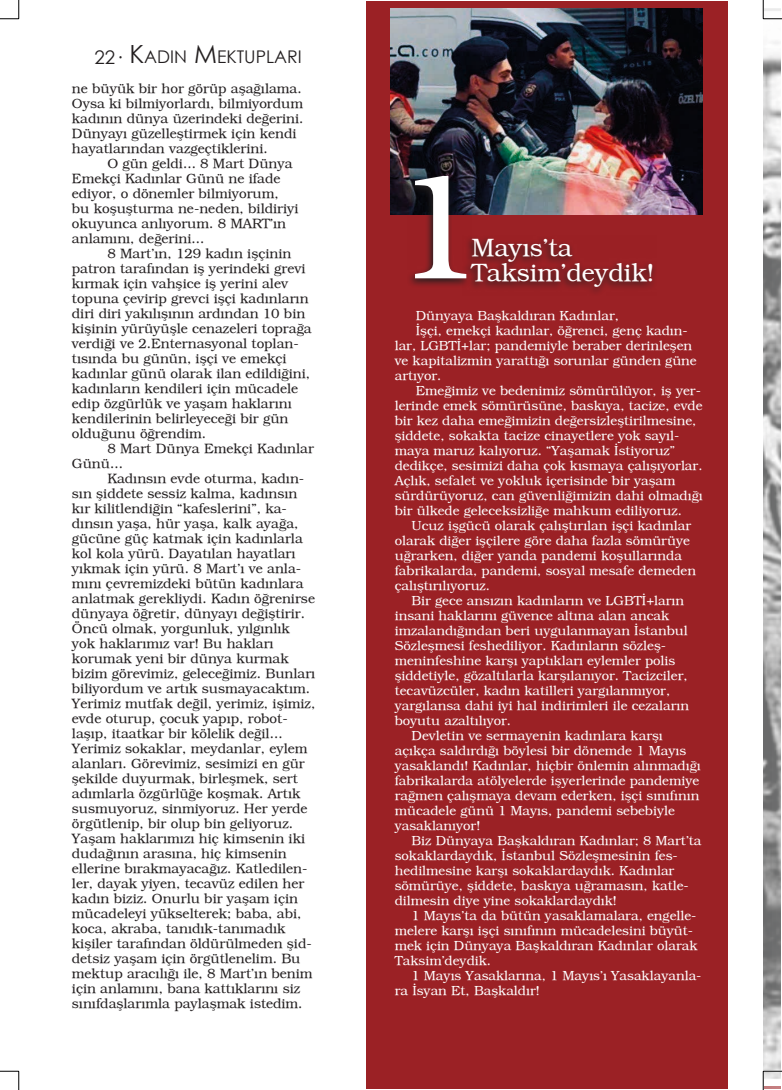
<style>
.page{position:relative;width:782px;height:1090px;background:#fff}
.page>*{position:absolute;margin:0;border:0;box-sizing:border-box;transform-origin:0 0}
.t1{font:150px "TR Bookman Plain";color:#fff}
.t2{font:25px/25px "TR Bookman Plain";color:#fff}
.t3{font:17.5px "Century Gothic";color:#231f20}
.t4{font:13.5px/15px "TR Bookman Plain";color:#231f20}
.t5{font:13.12px "TR Bookman Plain";color:#fff}
.s1{font-size:18.75px}
.s2{font-size:25px}
</style>
<div class="page">
<div style="left:366px;top:1px;width:361px;height:1088px;background:#9b2125"></div>
<img style="left:763px;top:41px;width:18px;height:1029px">
<svg style="left:471px;top:238px;width:184px;height:54px"></svg>
<img style="left:391px;top:8px;width:311px;height:206px">
<svg style="left:407px;top:172px;width:64px;height:114px"></svg>
<svg style="left:0;top:0;width:20px;height:20px"></svg>
<svg style="left:0;top:1070px;width:20px;height:20px"></svg>
<svg style="left:762px;top:0;width:20px;height:20px"></svg>
<svg style="left:762px;top:1070px;width:20px;height:20px"></svg>
<p class="t3" style="left:94px;top:45px;width:209px"><span class="s1">22</span><span class="s1">·</span> <span class="s2">K</span>ADIN <span class="s2">M</span> EKTUPLARI</p>
<p class="t4" style="left:72px;top:81px;width:233px">ne büyük bir hor görüp aşağılama.<br>Oysa ki bilmiyorlardı, bilmiyordum kadının dünya üzerindeki değerini.<br>Dünyayı güzelleştirmek için kendi hayatlarından vazgeçtiklerini.</p>
<p class="t4" style="left:72px;top:156px;width:228px;text-indent:35px">O gün geldi... 8 Mart Dünya<br>Emekçi Kadınlar Günü ne ifade ediyor, o dönemler bilmiyorum, bu koşuşturma ne-neden, bildiriyi okuyunca anlıyorum. 8 MART’ın anlamını, değerini...</p>
<p class="t4" style="left:72px;top:246px;width:241px;text-indent:35px">8 Mart’ın, 129 kadın işçinin patron tarafından iş yerindeki grevi kırmak için vahşice iş yerini alev topuna çevirip grevci işçi kadınların diri diri yakılışının ardından 10 bin kişinin yürüyüşle cenazeleri toprağa verdiği ve 2.Enternasyonal toplan&shy;tısında bu günün, işçi ve emekçi kadınlar günü olarak ilan edildiğini, kadınların kendileri için mücadele edip özgürlük ve yaşam haklarını kendilerinin belirleyeceği bir gün olduğunu öğrendim.</p>
<p class="t4" style="left:72px;top:441px;width:243px;text-indent:35px">8 Mart Dünya Emekçi Kadınlar<br>Günü...</p>
<p class="t4" style="left:72px;top:471px;width:245px;text-indent:35px">Kadınsın evde oturma, kadın&shy;sın şiddete sessiz kalma, kadınsın kır kilitlendiğin “kafeslerini”, ka&shy;dınsın yaşa, hür yaşa, kalk ayağa, gücüne güç katmak için kadınlarla kol kola yürü. Dayatılan hayatları yıkmak için yürü. 8 Mart’ı ve anla&shy;mını çevremizdeki bütün kadınlara anlatmak gerekliydi. Kadın öğrenirse dünyaya öğretir, dünyayı değiştirir.<br>Öncü olmak, yorgunluk, yılgınlık yok haklarımız var! Bu hakları korumak yeni bir dünya kurmak bizim görevimiz, geleceğimiz. Bunları biliyordum ve artık susmayacaktım.<br>Yerimiz mutfak değil, yerimiz, işimiz, evde oturup, çocuk yapıp, robot&shy;laşıp, itaatkar bir kölelik değil...<br>Yerimiz sokaklar, meydanlar, eylem alanları. Görevimiz, sesimizi en gür şekilde duyurmak, birleşmek, sert adımlarla özgürlüğe koşmak. Artık susmuyoruz, sinmiyoruz. Her yerde örgütlenip, bir olup bin geliyoruz.<br>Yaşam haklarımızı hiç kimsenin iki dudağının arasına, hiç kimsenin ellerine bırakmayacağız. Katledilen&shy;ler, dayak yiyen, tecavüz edilen her kadın biziz. Onurlu bir yaşam için mücadeleyi yükselterek; baba, abi, koca, akraba, tanıdık-tanımadık kişiler tarafından öldürülmeden şid&shy;detsiz yaşam için örgütlenelim. Bu mektup aracılığı ile, 8 Mart’ın benim için anlamını, bana kattıklarını siz sınıfdaşlarımla paylaşmak istedim.</p>
<h1 class="t1" style="left:391px;top:139px;width:94px">1</h1>
<h2 class="t2" style="left:471px;top:235px;width:184px">Mayıs’ta<br>Taksim’deydik!</h2>
<p class="t5" style="left:416px;top:308px;width:205px">Dünyaya Başkaldıran Kadınlar,</p>
<p class="t5" style="left:416px;top:323px;width:273px">İşçi, emekçi kadınlar, öğrenci, genç kadın-</p>
<p class="t5" style="left:395px;top:338px;width:299px">lar, LGBTİ+lar; pandemiyle beraber derinleşen</p>
<p class="t5" style="left:395px;top:353px;width:303px">ve kapitalizmin yarattığı sorunlar günden güne</p>
<p class="t5" style="left:395px;top:368px;width:48px">artıyor.</p>
<p class="t5" style="left:416px;top:383px;width:287px">Emeğimiz ve bedenimiz sömürülüyor, iş yer-</p>
<p class="t5" style="left:395px;top:398px;width:309px">lerinde emek sömürüsüne, baskıya, tacize, evde</p>
<p class="t5" style="left:395px;top:413px;width:303px">bir kez daha emeğimizin değersizleştirilmesine,</p>
<p class="t5" style="left:395px;top:428px;width:286px">şiddete, sokakta tacize cinayetlere yok sayıl-</p>
<p class="t5" style="left:395px;top:443px;width:282px">maya maruz kalıyoruz. “Yaşamak İstiyoruz”</p>
<p class="t5" style="left:395px;top:458px;width:309px">dedikçe, sesimizi daha çok kısmaya çalışıyorlar.</p>
<p class="t5" style="left:395px;top:473px;width:282px">Açlık, sefalet ve yokluk içerisinde bir yaşam</p>
<p class="t5" style="left:395px;top:488px;width:309px">sürdürüyoruz, can güvenliğimizin dahi olmadığı</p>
<p class="t5" style="left:395px;top:503px;width:289px">bir ülkede geleceksizliğe mahkum ediliyoruz.</p>
<p class="t5" style="left:411px;top:518px;width:281px">Ucuz işgücü olarak çalıştırılan işçi kadınlar</p>
<p class="t5" style="left:395px;top:533px;width:297px">olarak diğer işçilere göre daha fazla sömürüye</p>
<p class="t5" style="left:395px;top:548px;width:289px">uğrarken, diğer yanda pandemi koşullarında</p>
<p class="t5" style="left:395px;top:563px;width:303px">fabrikalarda, pandemi, sosyal mesafe demeden</p>
<p class="t5" style="left:395px;top:578px;width:97px">çalıştırılıyoruz.</p>
<p class="t5" style="left:411px;top:593px;width:274px">Bir gece ansızın kadınların ve LGBTİ+ların</p>
<p class="t5" style="left:395px;top:608px;width:276px">insani haklarını güvence altına alan ancak</p>
<p class="t5" style="left:395px;top:623px;width:294px">imzalandığından beri uygulanmayan İstanbul</p>
<p class="t5" style="left:395px;top:638px;width:273px">Sözleşmesi feshediliyor. Kadınların sözleş-</p>
<p class="t5" style="left:395px;top:653px;width:282px">meninfeshine karşı yaptıkları eylemler polis</p>
<p class="t5" style="left:395px;top:668px;width:294px">şiddetiyle, gözaltılarla karşılanıyor. Tacizciler,</p>
<p class="t5" style="left:395px;top:683px;width:277px">tecavüzcüler, kadın katilleri yargılanmıyor,</p>
<p class="t5" style="left:395px;top:698px;width:296px">yargılansa dahi iyi hal indirimleri ile cezaların</p>
<p class="t5" style="left:395px;top:713px;width:118px">boyutu azaltılıyor.</p>
<p class="t5" style="left:411px;top:728px;width:253px">Devletin ve sermayenin kadınlara karşı</p>
<p class="t5" style="left:395px;top:743px;width:293px">açıkça saldırdığı böylesi bir dönemde 1 Mayıs</p>
<p class="t5" style="left:395px;top:758px;width:307px">yasaklandı! Kadınlar, hiçbir önlemin alınmadığı</p>
<p class="t5" style="left:395px;top:773px;width:306px">fabrikalarda atölyelerde işyerlerinde pandemiye</p>
<p class="t5" style="left:395px;top:788px;width:306px">rağmen çalışmaya devam ederken, işçi sınıfının</p>
<p class="t5" style="left:395px;top:803px;width:282px">mücadele günü 1 Mayıs, pandemi sebebiyle</p>
<p class="t5" style="left:395px;top:818px;width:87px">yasaklanıyor!</p>
<p class="t5" style="left:411px;top:833px;width:291px">Biz Dünyaya Başkaldıran Kadınlar; 8 Mart’ta</p>
<p class="t5" style="left:395px;top:848px;width:284px">sokaklardaydık, İstanbul Sözleşmesinin fes-</p>
<p class="t5" style="left:395px;top:863px;width:281px">hedilmesine karşı sokaklardaydık. Kadınlar</p>
<p class="t5" style="left:395px;top:878px;width:295px">sömürüye, şiddete, baskıya uğramasın, katle-</p>
<p class="t5" style="left:395px;top:893px;width:224px">dilmesin diye yine sokaklardaydık!</p>
<p class="t5" style="left:411px;top:908px;width:286px">1 Mayıs’ta da bütün yasaklamalara, engelle-</p>
<p class="t5" style="left:395px;top:923px;width:300px">melere karşı işçi sınıfının mücadelesini büyüt-</p>
<p class="t5" style="left:395px;top:938px;width:304px">mek için Dünyaya Başkaldıran Kadınlar olarak</p>
<p class="t5" style="left:395px;top:953px;width:98px">Taksim’deydik.</p>
<p class="t5" style="left:411px;top:968px;width:291px">1 Mayıs Yasaklarına, 1 Mayıs’ı Yasaklayanla-</p>
<p class="t5" style="left:395px;top:983px;width:146px">ra İsyan Et, Başkaldır!</p>
</div>
